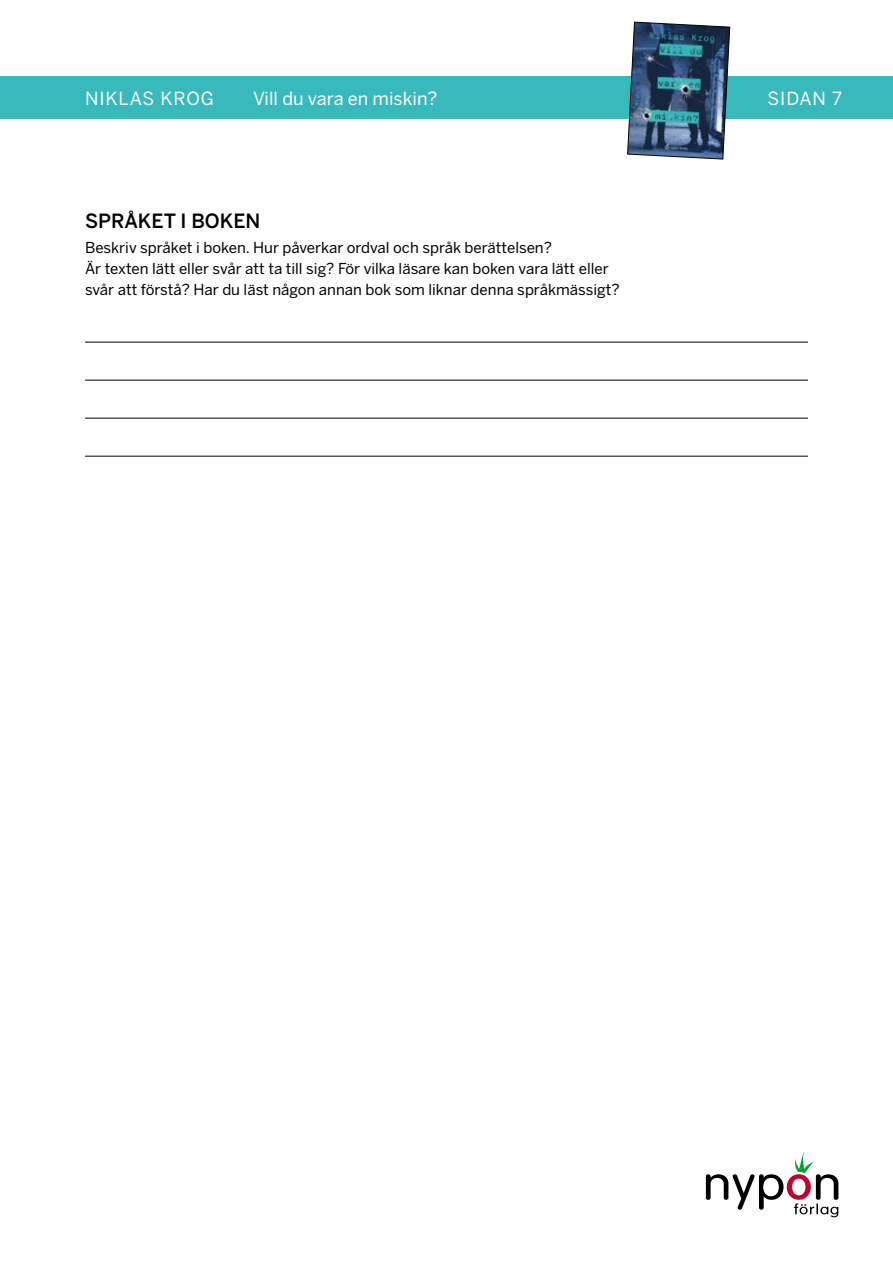
<style>
.page{position:relative;width:893px;height:1263px;background:#fff}
.page>*{position:absolute;margin:0;border:0;box-sizing:border-box;transform-origin:0 0}
.t1{font:500 19.5px "Benton Sans";color:#000}
.t2{font:18px "Benton Sans";color:#fff}
.t3{font:18px "Benton Sans";letter-spacing:.05em;color:#fff}
.t4{font:15px/21px "Benton Sans";color:#000}
</style>
<div class="page">
<svg style="left:706px;top:1152px;width:132px;height:65px"></svg>
<div style="left:0;top:77px;width:893px;height:42px;background:#38b9bb"></div>
<img style="left:627px;top:21px;width:103px;height:139px">
<hr style="left:85px;top:342px;width:723px;height:1px;background:#000">
<hr style="left:85px;top:380px;width:723px;height:1px;background:#000">
<hr style="left:85px;top:418px;width:723px;height:1px;background:#000">
<hr style="left:85px;top:456px;width:723px;height:1px;background:#000">
<p class="t3" style="left:85px;top:87px;width:130px">NIKLAS KROG</p>
<p class="t2" style="left:253px;top:87px;width:186px">Vill du vara en miskin?</p>
<p class="t2" style="left:768px;top:87px;width:76px">SIDAN 7</p>
<h1 class="t1" style="left:85px;top:209px;width:177px">SPRÅKET I BOKEN</h1>
<p class="t4" style="left:85px;top:237px;width:536px">Beskriv språket i boken. Hur påverkar ordval och språk berättelsen?<br>Är texten lätt eller svår att ta till sig? För vilka läsare kan boken vara lätt eller svår att förstå? Har du läst någon annan bok som liknar denna språkmässigt?</p>
</div>
